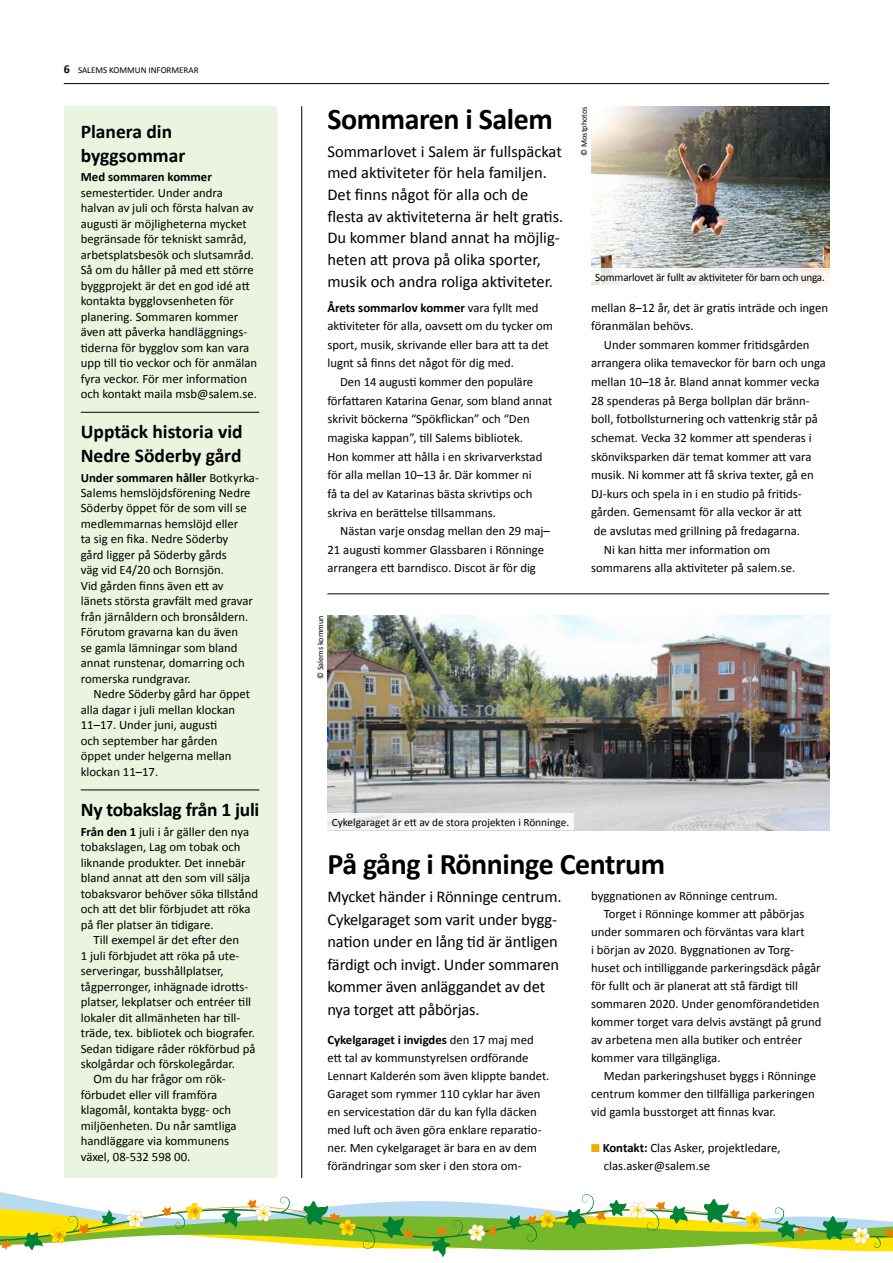
<style>
.page{position:relative;width:893px;height:1263px;background:#fff}
.page>*{position:absolute;margin:0;border:0;box-sizing:border-box;transform-origin:0 0}
.t1{font:700 30px "Calibri";letter-spacing:-.015em;color:#000}
.t2{font:700 19.5px/23.5px "Calibri";color:#000}
.t3{font:16.5px/21.6px "Calibri";letter-spacing:-.01em;color:#000}
.t4{font:12.75px/15.5px "Calibri";color:#000}
.t5{font:700 12.75px "Calibri";color:#000}
.t6{font:11.25px "Calibri";letter-spacing:-.015em;color:#000}
.t7{font:9px "Calibri";color:#000}
.t8{font:8.25px "Calibri";color:#000}
.s1{font-weight:700;font-size:12px}
.s2{font-weight:700}
.s3{font-weight:400}
.s4{color:#f2af00}
</style>
<div class="page">
<hr style="left:64px;top:83px;width:765px;height:1px;background:#000">
<svg style="left:0;top:1198px;width:893px;height:59px"></svg>
<hr style="left:301px;top:106px;width:1px;height:1072px;background:#000">
<div style="left:64px;top:106px;width:212px;height:1072px;background:#eaf4df"></div>
<hr style="left:81px;top:412px;width:178px;height:1px;background:#000">
<hr style="left:81px;top:790px;width:178px;height:1px;background:#000">
<hr style="left:327px;top:594px;width:502px;height:1px;background:#000">
<img style="left:327px;top:615px;width:502px;height:215px">
<img style="left:591px;top:106px;width:238px;height:162px">
<svg style="left:591px;top:268px;width:238px;height:17px;fill:#f7f6f7"></svg>
<div style="left:327px;top:813px;width:246px;height:17px;background:#fff"></div>
<p class="t7" style="left:64px;top:64px;width:136px"><span class="s1">6</span> SALEMS KOMMUN INFORMERAR</p>
<h2 class="t2" style="left:81px;top:119px;width:106px">Planera din byggsommar</h2>
<p class="t5" style="left:81px;top:169px;width:133px">Med sommaren kommer</p>
<p class="t4" style="left:81px;top:184px;width:178px">semestertider. Under andra halvan av juli och första halvan av augusti är möjligheterna mycket begränsade för tekniskt samråd, arbetsplatsbesök och slutsamråd.<br>Så om du håller på med ett större byggprojekt är det en god idé att kontakta bygglovsenheten för planering. Sommaren kommer även att påverka handläggnings&shy;tiderna för bygglov som kan vara upp till tio veckor och för anmälan fyra veckor. För mer information och kontakt maila msb@salem.se.</p>
<h2 class="t2" style="left:81px;top:419px;width:163px">Upptäck historia vid<br>Nedre Söderby gård</h2>
<p class="t4" style="left:81px;top:469px;width:180px"><span class="s2">Under sommaren håller</span> Botkyrka-<br>Salems hemslöjdsförening Nedre<br>Söderby öppet för de som vill se medlemmarnas hemslöjd eller<br>ta sig en fika. Nedre Söderby<br>gård ligger på Söderby gårds<br>väg vid E4/20 och Bornsjön.<br>Vid gården finns även ett av<br>länets största gravfält med gravar från järnåldern och bronsåldern.<br>Förutom gravarna kan du även<br>se gamla lämningar som bland annat runstenar, domarring och romerska rundgravar.</p>
<p class="t4" style="left:81px;top:686px;width:171px;text-indent:13px">Nedre Söderby gård har öppet alla dagar i juli mellan klockan<br>11–17. Under juni, augusti<br>och september har gården öppet under helgerna mellan klockan 11–17.</p>
<h2 class="t2" style="left:81px;top:797px;width:180px">Ny tobakslag från 1 juli</h2>
<p class="t4" style="left:81px;top:823px;width:170px"><span class="s2">Från den 1</span> juli i år gäller den nya</p>
<p class="t4" style="left:81px;top:838px;width:161px">tobakslagen, Lag om tobak och</p>
<p class="t4" style="left:81px;top:854px;width:166px">liknande produkter. Det innebär</p>
<p class="t4" style="left:81px;top:869px;width:171px">bland annat att den som vill sälja</p>
<p class="t4" style="left:81px;top:885px;width:179px">tobaksvaror behöver söka tillstånd</p>
<p class="t4" style="left:81px;top:900px;width:171px">och att det blir förbjudet att röka</p>
<p class="t4" style="left:81px;top:916px;width:134px">på fler platser än tidigare.</p>
<p class="t4" style="left:94px;top:931px;width:147px">Till exempel är det efter den</p>
<p class="t4" style="left:81px;top:947px;width:160px">1 juli förbjudet att röka på ute-</p>
<p class="t4" style="left:81px;top:962px;width:145px">serveringar, busshållplatser,</p>
<p class="t4" style="left:81px;top:978px;width:169px">tågperronger, inhägnade idrotts-</p>
<p class="t4" style="left:81px;top:993px;width:172px">platser, lekplatser och entréer till</p>
<p class="t4" style="left:81px;top:1009px;width:161px">lokaler dit allmänheten har till-</p>
<p class="t4" style="left:81px;top:1024px;width:176px">träde, tex. bibliotek och biografer.</p>
<p class="t4" style="left:81px;top:1040px;width:176px">Sedan tidigare råder rökförbud på</p>
<p class="t4" style="left:81px;top:1055px;width:154px">skolgårdar och förskolegårdar.</p>
<p class="t4" style="left:94px;top:1071px;width:133px">Om du har frågor om rök-</p>
<p class="t4" style="left:81px;top:1086px;width:138px">förbudet eller vill framföra</p>
<p class="t4" style="left:81px;top:1102px;width:152px">klagomål, kontakta bygg- och</p>
<p class="t4" style="left:81px;top:1117px;width:157px">miljöenheten. Du når samtliga</p>
<p class="t4" style="left:81px;top:1133px;width:150px">handläggare via kommunens</p>
<p class="t4" style="left:81px;top:1148px;width:111px">växel, 08-532 598 00.</p>
<h1 class="t1" style="left:327px;top:100px;width:227px">Sommaren i Salem</h1>
<p class="t3" style="left:327px;top:140px;width:237px">Sommarlovet i Salem är fullspäckat med aktiviteter för hela familjen.<br>Det finns något för alla och de flesta av aktiviteterna är helt gratis.<br>Du kommer bland annat ha möjlig&shy;heten att prova på olika sporter, musik och andra roliga aktiviteter.</p>
<p class="t5" style="left:327px;top:299px;width:213px">Årets sommarlov kommer <span class="s3">vara fyllt med</span></p>
<p class="t4" style="left:327px;top:318px;width:227px">aktiviteter för alla, oavsett om du tycker om</p>
<p class="t4" style="left:327px;top:336px;width:223px">sport, musik, skrivande eller bara att ta det</p>
<p class="t4" style="left:327px;top:355px;width:188px">lugnt så finns det något för dig med.</p>
<p class="t4" style="left:340px;top:374px;width:195px">Den 14 augusti kommer den populäre</p>
<p class="t4" style="left:327px;top:392px;width:226px">författaren Katarina Genar, som bland annat</p>
<p class="t4" style="left:327px;top:411px;width:204px">skrivit böckerna “Spökflickan” och “Den</p>
<p class="t4" style="left:327px;top:429px;width:197px">magiska kappan”, till Salems bibliotek.</p>
<p class="t4" style="left:327px;top:448px;width:216px">Hon kommer att hålla i en skrivarverkstad</p>
<p class="t4" style="left:327px;top:467px;width:206px">för alla mellan 10–13 år. Där kommer ni</p>
<p class="t4" style="left:327px;top:485px;width:206px">få ta del av Katarinas bästa skrivtips och</p>
<p class="t4" style="left:327px;top:504px;width:170px">skriva en berättelse tillsammans.</p>
<p class="t4" style="left:340px;top:523px;width:211px">Nästan varje onsdag mellan den 29 maj–</p>
<p class="t4" style="left:327px;top:541px;width:218px">21 augusti kommer Glassbaren i Rönninge</p>
<p class="t4" style="left:327px;top:560px;width:210px">arrangera ett barndisco. Discot är för dig</p>
<p class="t8" style="left:315px;top:679px;width:65px;rotate:-90deg">© Salems kommun</p>
<p class="t8" style="left:579px;top:156px;width:51px;rotate:-90deg">© Mostphotos</p>
<p class="t6" style="left:595px;top:270px;width:231px">Sommarlovet är fullt av aktiviteter för barn och unga.</p>
<p class="t4" style="left:591px;top:297px;width:239px;line-height:18.6px">mellan 8–12 år, det är gratis inträde och ingen föranmälan behövs.</p>
<p class="t4" style="left:604px;top:336px;width:207px">Under sommaren kommer fritidsgården</p>
<p class="t4" style="left:591px;top:355px;width:236px">arrangera olika temaveckor för barn och unga</p>
<p class="t4" style="left:591px;top:373px;width:230px">mellan 10–18 år. Bland annat kommer vecka</p>
<p class="t4" style="left:591px;top:392px;width:220px">28 spenderas på Berga bollplan där bränn-</p>
<p class="t4" style="left:591px;top:411px;width:228px">boll, fotbollsturnering och vattenkrig står på</p>
<p class="t4" style="left:591px;top:429px;width:222px">schemat. Vecka 32 kommer att spenderas i</p>
<p class="t4" style="left:591px;top:448px;width:222px">skönviksparken där temat kommer att vara</p>
<p class="t4" style="left:591px;top:467px;width:224px">musik. Ni kommer att få skriva texter, gå en</p>
<p class="t4" style="left:591px;top:485px;width:212px">DJ-kurs och spela in i en studio på fritids-</p>
<p class="t4" style="left:591px;top:504px;width:212px">gården. Gemensamt för alla veckor är att</p>
<p class="t4" style="left:594px;top:522px;width:206px">de avslutas med grillning på fredagarna.</p>
<p class="t4" style="left:604px;top:541px;width:168px">Ni kan hitta mer information om</p>
<p class="t4" style="left:591px;top:560px;width:206px">sommarens alla aktiviteter på salem.se.</p>
<p class="t6" style="left:332px;top:815px;width:239px">Cykelgaraget är ett av de stora projekten i Rönninge.</p>
<h1 class="t1" style="left:327px;top:845px;width:339px">På gång i Rönninge Centrum</h1>
<p class="t3" style="left:327px;top:885px;width:236px;line-height:22.5px">Mycket händer i Rönninge centrum.<br>Cykelgaraget som varit under bygg&shy;nation under en lång tid är äntligen färdigt och invigt. Under sommaren kommer även anläggandet av det nya torget att påbörjas.</p>
<p class="t4" style="left:327px;top:1030px;width:224px;line-height:18px"><span class="s2">Cykelgaraget i invigdes</span> den 17 maj med ett tal av kommunstyrelsen ordförande Lennart Kalderén som även klippte bandet.<br>Garaget som rymmer 110 cyklar har även en servicestation där du kan fylla däcken med luft och även göra enklare reparatio&shy;ner. Men cykelgaraget är bara en av dem förändringar som sker i den stora om-</p>
<p class="t4" style="left:591px;top:887px;width:188px">byggnationen av Rönninge centrum.</p>
<p class="t4" style="left:604px;top:905px;width:202px">Torget i Rönninge kommer att påbörjas</p>
<p class="t4" style="left:591px;top:923px;width:215px">under sommaren och förväntas vara klart</p>
<p class="t4" style="left:591px;top:941px;width:205px">i början av 2020. Byggnationen av Torg-</p>
<p class="t4" style="left:591px;top:959px;width:231px">huset och intilliggande parkeringsdäck pågår</p>
<p class="t4" style="left:591px;top:977px;width:208px">för fullt och är planerat att stå färdigt till</p>
<p class="t4" style="left:591px;top:995px;width:230px">sommaren 2020. Under genomförandetiden</p>
<p class="t4" style="left:591px;top:1013px;width:232px">kommer torget vara delvis avstängt på grund</p>
<p class="t4" style="left:591px;top:1031px;width:213px">av arbetena men alla butiker och entréer</p>
<p class="t4" style="left:591px;top:1049px;width:131px">kommer vara tillgängliga.</p>
<p class="t4" style="left:604px;top:1068px;width:214px">Medan parkeringshuset byggs i Rönninge</p>
<p class="t4" style="left:591px;top:1086px;width:225px">centrum kommer den tillfälliga parkeringen</p>
<p class="t4" style="left:591px;top:1104px;width:186px">vid gamla busstorget att finnas kvar.</p>
<p class="t4" style="left:604px;top:1138px;width:178px;line-height:18px;text-indent:-13px"><span class="s4">■</span> <span class="s2">Kontakt:</span> Clas Asker, projektledare, clas.asker@salem.se</p>
</div>
